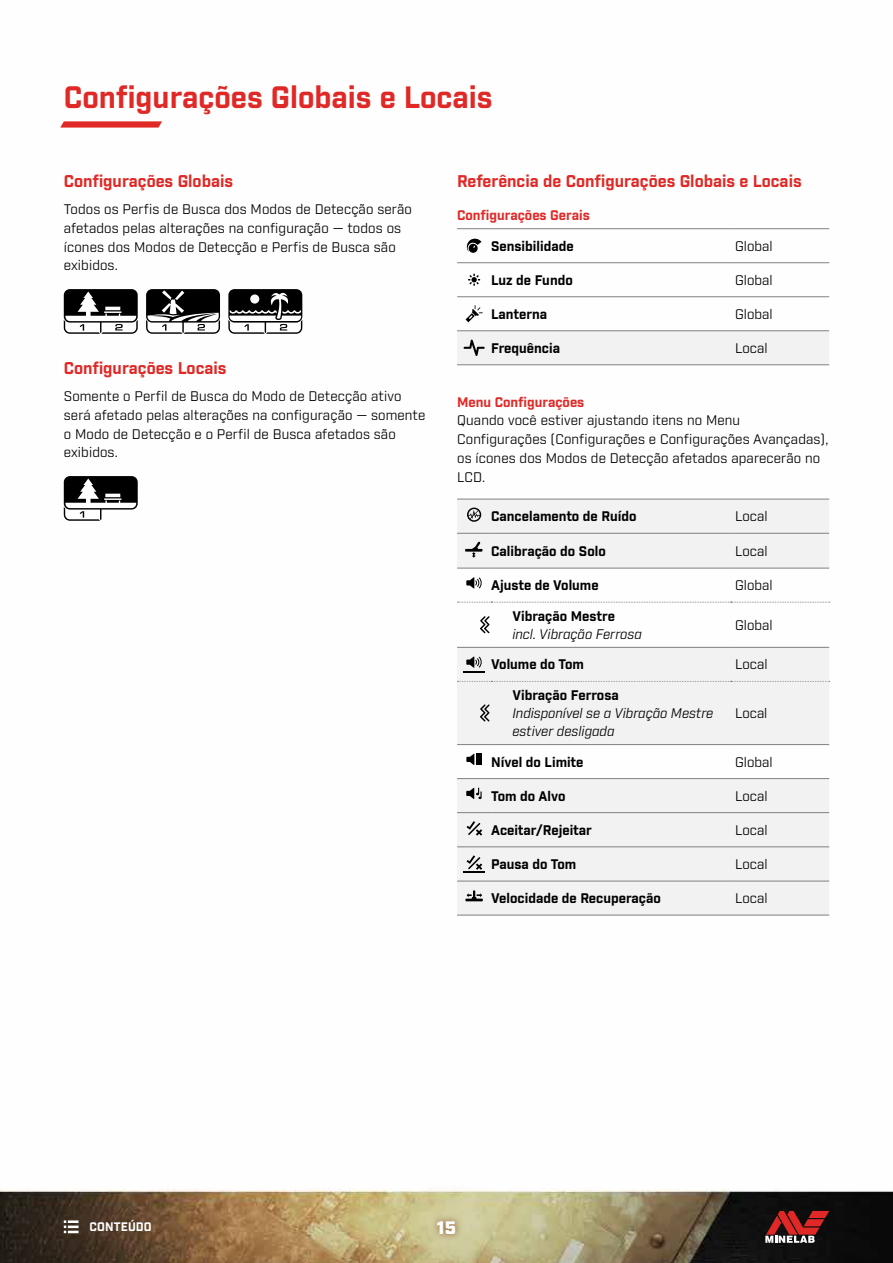
<style>
.page{position:relative;width:893px;height:1263px;background:#fff}
.page>*{position:absolute;margin:0;border:0;box-sizing:border-box;transform-origin:0 0}
.t1{font:700 30px "Industry";color:#e02926}
.t2{font:900 18px "Industry";color:#fff}
.t3{font:700 16.5px "Industry";color:#e02926}
.t4{font:13.5px/18.8px "Industry";letter-spacing:.01em;color:#000}
.t5{font:700 13.5px "Industry";color:#000}
.t6{font:italic 13.5px/18px "Industry";color:#000}
.t7{font:700 13.5px "Industry";color:#e02926}
.t8{font:700 12px "Industry";letter-spacing:.01em;color:#fff}
</style>
<div class="page">
<img style="left:0;top:228px;width:893px;height:1035px">
<svg style="left:64px;top:1220px;width:15px;height:13px"></svg>
<svg style="left:60px;top:121px;width:102px;height:7px"></svg>
<svg style="left:398px;top:1182px;width:97px;height:81px;background:#d1cb9f"></svg>
<svg style="left:430px;top:1214px;width:33px;height:27px"></svg>
<svg style="left:765px;top:1211px;width:64px;height:32px;background:#7d3332"></svg>
<svg style="left:228px;top:289px;width:74px;height:45px"></svg>
<svg style="left:146px;top:289px;width:74px;height:45px"></svg>
<svg style="left:64px;top:289px;width:74px;height:45px"></svg>
<svg style="left:64px;top:476px;width:74px;height:45px"></svg>
<hr style="left:457px;top:228px;width:34px;height:1px;background:#808080">
<hr style="left:491px;top:228px;width:240px;height:1px;background:#808080">
<hr style="left:731px;top:228px;width:98px;height:1px;background:#808080">
<hr style="left:457px;top:262px;width:34px;height:1px;background:#808080">
<hr style="left:491px;top:262px;width:240px;height:1px;background:#808080">
<hr style="left:731px;top:262px;width:98px;height:1px;background:#808080">
<hr style="left:457px;top:296px;width:34px;height:1px;background:#808080">
<hr style="left:491px;top:296px;width:240px;height:1px;background:#808080">
<hr style="left:731px;top:296px;width:98px;height:1px;background:#808080">
<hr style="left:457px;top:330px;width:34px;height:1px;background:#808080">
<hr style="left:491px;top:330px;width:240px;height:1px;background:#808080">
<hr style="left:731px;top:330px;width:98px;height:1px;background:#808080">
<svg style="left:466px;top:237px;width:15px;height:16px"></svg>
<svg style="left:468px;top:274px;width:12px;height:12px"></svg>
<svg style="left:466px;top:305px;width:17px;height:17px"></svg>
<div style="left:457px;top:331px;width:372px;height:34px;background:#f2f2f2"></div>
<svg style="left:457px;top:500px;width:372px;height:415px;fill:#f2f2f2"></svg>
<hr style="left:457px;top:499px;width:34px;height:1px;background:#808080">
<hr style="left:491px;top:499px;width:240px;height:1px;background:#808080">
<hr style="left:731px;top:499px;width:98px;height:1px;background:#808080">
<hr style="left:457px;top:533px;width:34px;height:1px;background:#808080">
<hr style="left:491px;top:533px;width:240px;height:1px;background:#808080">
<hr style="left:731px;top:533px;width:98px;height:1px;background:#808080">
<hr style="left:457px;top:568px;width:34px;height:1px;background:#808080">
<hr style="left:491px;top:568px;width:240px;height:1px;background:#808080">
<hr style="left:731px;top:568px;width:98px;height:1px;background:#808080">
<hr style="left:457px;top:778px;width:34px;height:1px;background:#808080">
<hr style="left:491px;top:778px;width:240px;height:1px;background:#808080">
<hr style="left:731px;top:778px;width:98px;height:1px;background:#808080">
<hr style="left:457px;top:812px;width:34px;height:1px;background:#808080">
<hr style="left:491px;top:812px;width:240px;height:1px;background:#808080">
<hr style="left:731px;top:812px;width:98px;height:1px;background:#808080">
<hr style="left:457px;top:846px;width:34px;height:1px;background:#808080">
<hr style="left:491px;top:846px;width:240px;height:1px;background:#808080">
<hr style="left:731px;top:846px;width:98px;height:1px;background:#808080">
<hr style="left:457px;top:881px;width:34px;height:1px;background:#808080">
<hr style="left:491px;top:881px;width:240px;height:1px;background:#808080">
<hr style="left:731px;top:881px;width:98px;height:1px;background:#808080">
<hr style="left:457px;top:915px;width:34px;height:1px;background:#808080">
<hr style="left:491px;top:915px;width:240px;height:1px;background:#808080">
<hr style="left:731px;top:915px;width:98px;height:1px;background:#808080">
<hr style="left:457px;top:647px;width:34px;height:1px;background:#808080">
<hr style="left:491px;top:647px;width:240px;height:1px;background:#808080">
<hr style="left:731px;top:647px;width:98px;height:1px;background:#808080">
<svg style="left:457px;top:602px;width:373px;height:1px"></svg>
<hr style="left:457px;top:744px;width:34px;height:1px;background:#808080">
<hr style="left:491px;top:744px;width:240px;height:1px;background:#808080">
<hr style="left:731px;top:744px;width:98px;height:1px;background:#808080">
<svg style="left:457px;top:681px;width:373px;height:1px"></svg>
<svg style="left:467px;top:508px;width:14px;height:14px"></svg>
<svg style="left:465px;top:542px;width:18px;height:16px"></svg>
<svg style="left:466px;top:577px;width:16px;height:12px"></svg>
<svg style="left:480px;top:616px;width:10px;height:17px"></svg>
<svg style="left:463px;top:656px;width:22px;height:16px"></svg>
<svg style="left:480px;top:704px;width:10px;height:17px"></svg>
<svg style="left:466px;top:753px;width:16px;height:12px"></svg>
<svg style="left:466px;top:788px;width:16px;height:11px"></svg>
<svg style="left:467px;top:821px;width:15px;height:15px"></svg>
<svg style="left:463px;top:855px;width:22px;height:17px"></svg>
<svg style="left:465px;top:890px;width:18px;height:11px"></svg>
<h1 class="t1" style="left:64px;top:79px;width:430px">Configurações Globais e Locais</h1>
<p class="t3" style="left:64px;top:171px;width:171px">Configurações Globais</p>
<p class="t4" style="left:64px;top:200px;width:350px">Todos os Perfis de Busca dos Modos de Detecção serão afetados pelas alterações na configuração — todos os ícones dos Modos de Detecção e Perfis de Busca são exibidos.</p>
<p class="t3" style="left:64px;top:358px;width:164px">Configurações Locais</p>
<p class="t4" style="left:64px;top:387px;width:363px">Somente o Perfil de Busca do Modo de Detecção ativo será afetado pelas alterações na configuração — somente o Modo de Detecção e o Perfil de Busca afetados são exibidos.</p>
<p class="t3" style="left:457px;top:171px;width:346px">Referência de Configurações Globais e Locais</p>
<p class="t7" style="left:457px;top:207px;width:134px">Configurações Gerais</p>
<p class="t5" style="left:491px;top:238px;width:84px">Sensibilidade</p>
<p class="t4" style="left:735px;top:237px;width:39px">Global</p>
<p class="t5" style="left:491px;top:272px;width:83px">Luz de Fundo</p>
<p class="t4" style="left:735px;top:271px;width:39px">Global</p>
<p class="t5" style="left:491px;top:306px;width:58px">Lanterna</p>
<p class="t4" style="left:735px;top:305px;width:39px">Global</p>
<p class="t5" style="left:491px;top:340px;width:70px">Frequência</p>
<p class="t4" style="left:735px;top:339px;width:34px">Local</p>
<p class="t7" style="left:457px;top:394px;width:129px">Menu Configurações</p>
<p class="t4" style="left:457px;top:412px;width:373px">Quando você estiver ajustando itens no Menu Configurações (Configurações e Configurações Avançadas), os ícones dos Modos de Detecção afetados aparecerão no LCD.</p>
<p class="t5" style="left:491px;top:508px;width:147px">Cancelamento de Ruído</p>
<p class="t4" style="left:735px;top:507px;width:34px">Local</p>
<p class="t5" style="left:491px;top:543px;width:116px">Calibração do Solo</p>
<p class="t4" style="left:735px;top:542px;width:34px">Local</p>
<p class="t5" style="left:491px;top:577px;width:109px">Ajuste de Volume</p>
<p class="t4" style="left:735px;top:576px;width:39px">Global</p>
<p class="t5" style="left:512px;top:608px;width:104px">Vibração Mestre</p>
<p class="t6" style="left:512px;top:625px;width:131px">incl. Vibração Ferrosa</p>
<p class="t4" style="left:735px;top:616px;width:39px">Global</p>
<p class="t5" style="left:491px;top:656px;width:94px">Volume do Tom</p>
<p class="t4" style="left:735px;top:655px;width:34px">Local</p>
<p class="t5" style="left:512px;top:687px;width:108px">Vibração Ferrosa</p>
<p class="t6" style="left:512px;top:704px;width:202px">Indisponível se a Vibração Mestre estiver desligada</p>
<p class="t4" style="left:735px;top:704px;width:34px">Local</p>
<p class="t5" style="left:491px;top:754px;width:94px">Nível do Limite</p>
<p class="t4" style="left:735px;top:753px;width:39px">Global</p>
<p class="t5" style="left:491px;top:788px;width:76px">Tom do Alvo</p>
<p class="t4" style="left:735px;top:787px;width:34px">Local</p>
<p class="t5" style="left:491px;top:822px;width:102px">Aceitar/Rejeitar</p>
<p class="t4" style="left:735px;top:821px;width:34px">Local</p>
<p class="t5" style="left:491px;top:856px;width:87px">Pausa do Tom</p>
<p class="t4" style="left:735px;top:855px;width:34px">Local</p>
<p class="t5" style="left:491px;top:890px;width:171px">Velocidade de Recuperação</p>
<p class="t4" style="left:735px;top:889px;width:34px">Local</p>
<p class="t8" style="left:90px;top:1220px;width:64px">CONTEÚDO</p>
<h2 class="t2" style="left:437px;top:1217px;width:21px">15</h2>
</div>
